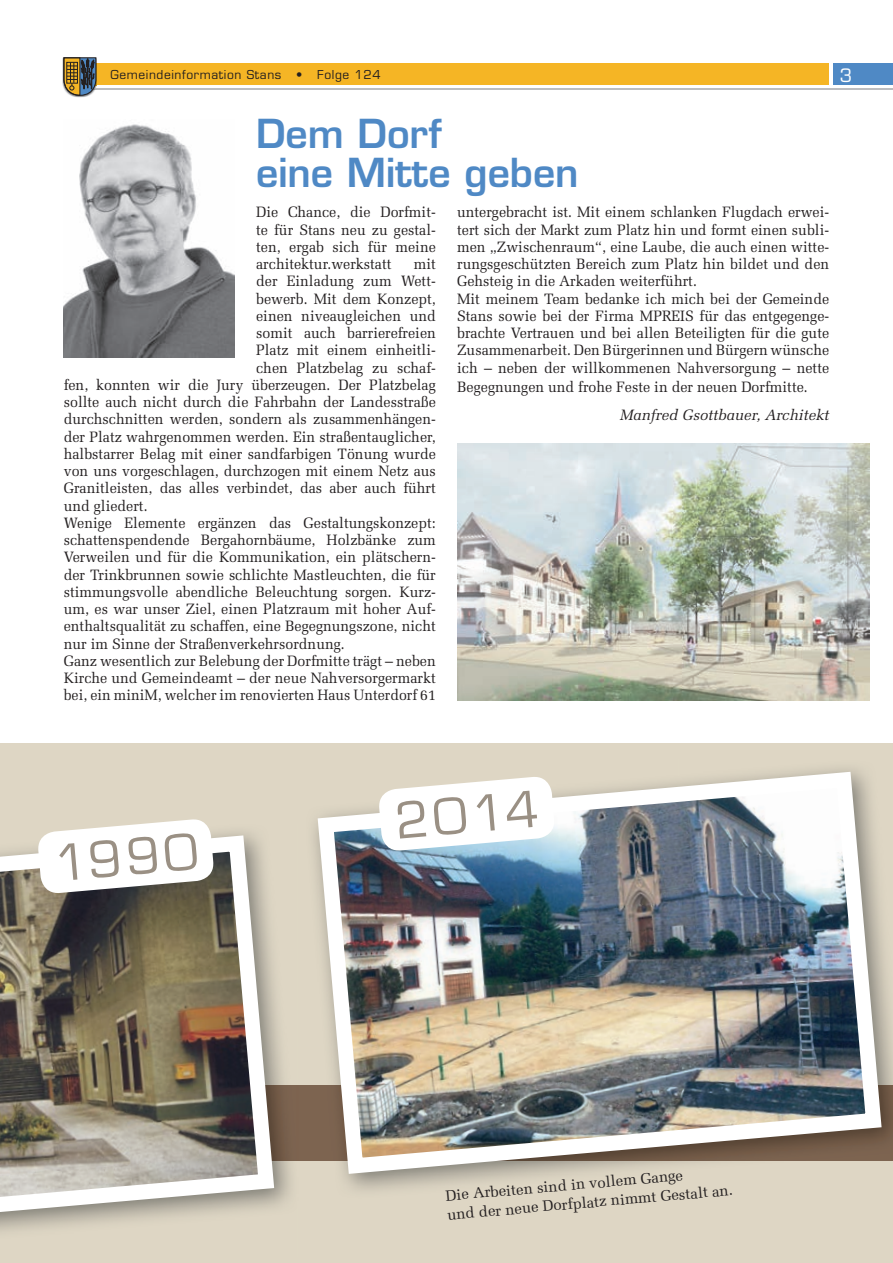
<style>
.page{position:relative;width:893px;height:1263px;background:#fff}
.page>*{position:absolute;margin:0;border:0;box-sizing:border-box;transform-origin:0 0}
.t1{font:48.6px "Eurostile LT Std";color:#9a9084}
.t2{font:600 39px/39px "Eurostile LT Std";color:#4f89c5}
.t3{font:18px "Eurostile LT Std";color:#fff}
.t4{font:15px/17.2px "Melior";color:#231f20;text-align:justify;scale:.95 1}
.t5{font:15px/19px "Melior";color:#231f20}
.t6{font:15px "Melior";color:#231f20;scale:.94 1}
.t7{font:italic 15px "Melior";color:#231f20}
.t8{font:12px "Eurostile LT Std";letter-spacing:.05em;color:#231f20}
</style>
<div class="page">
<hr style="left:78px;top:88px;width:815px;height:2px;background:#bcbdc0">
<div style="left:85px;top:64px;width:744px;height:21px;background:#f5b525"></div>
<div style="left:833px;top:64px;width:60px;height:21px;background:#4f89c5"></div>
<img style="left:62px;top:57px;width:35px;height:40px">
<svg style="left:64px;top:58px;width:33px;height:37px"></svg>
<img style="left:64px;top:124px;width:171px;height:233px">
<div style="left:0;top:743px;width:893px;height:520px;background:#ded6c4"></div>
<svg style="left:0;top:832px;width:282px;height:399px;background:#91897a"></svg>
<img style="left:310px;top:764px;width:580px;height:418px">
<svg style="left:37px;top:819px;width:178px;height:75px;background:#e8e7e4"></svg>
<svg style="left:378px;top:775px;width:178px;height:77px;background:#f1f4f4"></svg>
<img style="left:457px;top:443px;width:412px;height:258px">
<p class="t8" style="left:110px;top:67px;width:272px">Gemeindeinformation Stans • Folge 124</p>
<p class="t3" style="left:840px;top:65px;width:14px">3</p>
<h2 class="t2" style="left:256px;top:114px;width:324px">Dem Dorf<br>eine Mitte geben</h2>
<p class="t4" style="left:256px;top:203px;width:191px">Die Chance, die Dorfmit&shy;te für Stans neu zu gestal&shy;ten, ergab sich für meine architektur.werkstatt</p>
<p class="t4" style="left:457px;top:203px;width:393px;text-align:left">untergebracht ist. Mit einem schlanken Flugdach erwei&shy;tert sich der Markt zum Platz hin und formt einen subli&shy;men „Zwischenraum“, eine Laube, die auch einen witte&shy;rungsgeschützten Bereich zum Platz hin bildet und den Gehsteig in die Arkaden weiterführt.<br>Mit meinem Team bedanke ich mich bei der Gemeinde Stans sowie bei der Firma MPREIS für das entgegenge&shy;brachte Vertrauen und bei allen Beteiligten für die gute Zusammenarbeit. Den Bürgerinnen und Bürgern wünsche ich – neben der willkommenen Nahversorgung – nette</p>
<p class="t4" style="left:457px;top:378px;width:371px">Begegnungen und frohe Feste in der neuen Dorfmitte.</p>
<p class="t7" style="left:620px;top:405px;width:211px">Manfred Gsottbauer, Architekt</p>
<p class="t4" style="left:414px;top:255px;width:25px">mit</p>
<p class="t4" style="left:256px;top:272px;width:191px">der Einladung zum Wett-</p>
<p class="t4" style="left:256px;top:290px;width:191px">bewerb. Mit dem Konzept,</p>
<p class="t4" style="left:256px;top:307px;width:191px">einen niveaugleichen und</p>
<p class="t4" style="left:256px;top:324px;width:191px">somit auch barrierefreien</p>
<p class="t4" style="left:256px;top:341px;width:191px">Platz mit einem einheitli-</p>
<p class="t4" style="left:256px;top:359px;width:191px">chen Platzbelag zu schaf-</p>
<p class="t4" style="left:64px;top:376px;width:393px">fen, konnten wir die Jury überzeugen. Der Platzbelag</p>
<p class="t4" style="left:64px;top:393px;width:393px">sollte auch nicht durch die Fahrbahn der Landesstraße</p>
<p class="t4" style="left:64px;top:410px;width:393px">durchschnitten werden, sondern als zusammenhängen-</p>
<p class="t4" style="left:64px;top:428px;width:393px">der Platz wahrgenommen werden. Ein straßentauglicher,</p>
<p class="t4" style="left:64px;top:445px;width:393px">halbstarrer Belag mit einer sandfarbigen Tönung wurde</p>
<p class="t4" style="left:64px;top:462px;width:393px">von uns vorgeschlagen, durchzogen mit einem Netz aus</p>
<p class="t4" style="left:64px;top:479px;width:393px">Granitleisten, das alles verbindet, das aber auch führt</p>
<p class="t4" style="left:64px;top:497px;width:90px">und gliedert.</p>
<p class="t4" style="left:64px;top:514px;width:393px">Wenige Elemente ergänzen das Gestaltungskonzept:</p>
<p class="t4" style="left:64px;top:531px;width:393px">schattenspendende Bergahornbäume, Holzbänke zum</p>
<p class="t4" style="left:64px;top:548px;width:393px">Verweilen und für die Kommunikation, ein plätschern-</p>
<p class="t4" style="left:64px;top:566px;width:393px">der Trinkbrunnen sowie schlichte Mastleuchten, die für</p>
<p class="t4" style="left:64px;top:583px;width:393px">stimmungsvolle abendliche Beleuchtung sorgen. Kurz-</p>
<p class="t4" style="left:64px;top:600px;width:393px">um, es war unser Ziel, einen Platzraum mit hoher Auf-</p>
<p class="t4" style="left:64px;top:617px;width:393px">enthaltsqualität zu schaffen, eine Begegnungszone, nicht</p>
<p class="t4" style="left:64px;top:635px;width:297px">nur im Sinne der Straßenverkehrsordnung.</p>
<p class="t4" style="left:64px;top:652px;width:393px">Ganz wesentlich zur Belebung der Dorfmitte trägt – neben</p>
<p class="t4" style="left:64px;top:669px;width:393px">Kirche und Gemeindeamt – der neue Nahversorgermarkt</p>
<p class="t6" style="left:64px;top:686px;width:397px">bei, ein miniM, welcher im renovierten Haus Unterdorf 61</p>
<h1 class="t1" style="left:52px;top:834px;width:145px;rotate:-5deg">1990</h1>
<h1 class="t1" style="left:392px;top:792px;width:145px;rotate:-5deg">2014</h1>
<p class="t5" style="left:445px;top:1186px;width:288px;rotate:-5deg">Die Arbeiten sind in vollem Gange<br>und der neue Dorfplatz nimmt Gestalt an.</p>
</div>
